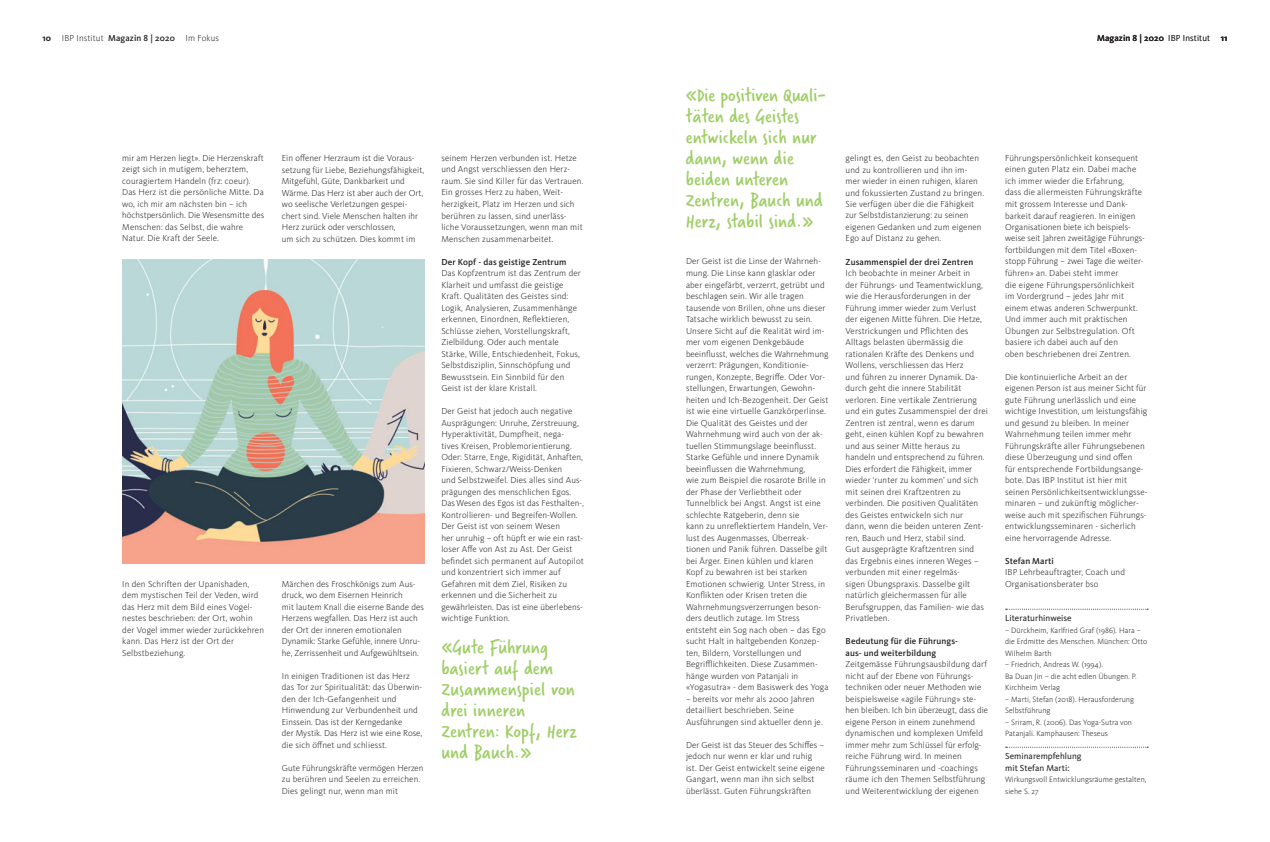
<style>
.page{position:relative;width:1270px;height:842px;background:#fff}
.page>*{position:absolute;margin:0;border:0;box-sizing:border-box;transform-origin:0 0}
.t1{font:21px/21px "Verveine";letter-spacing:.01em;color:#9fce66}
.t2{font:300 9px/11.5px "Kievit OT";letter-spacing:.015em;color:#231f20}
.t3{font:500 9px/11.5px "Kievit OT";letter-spacing:.015em;color:#231f20}
.t4{font:9px/11.5px "Kievit OT";letter-spacing:.005em;color:#231f20}
.t5{font:300 8px/11.5px "Kievit OT";letter-spacing:.01em;color:#231f20}
.s1{font-weight:700}
.s2{font-weight:500}
.s3{font-weight:300}
</style>
<div class="page">
<img style="left:122px;top:259px;width:302px;height:304px">
<svg style="left:1006px;top:609px;width:142px;height:1px"></svg>
<svg style="left:1006px;top:747px;width:142px;height:1px"></svg>
<p class="t2" style="left:43px;top:32px;width:178px"><span class="s1">10</span> IBP Institut <span class="s2">Magazin 8 | 2020</span> Im Fokus</p>
<p class="t3" style="left:1097px;top:32px;width:132px">Magazin 8 | 2020 <span class="s3">IBP Institut</span> <span class="s1">11</span></p>
<p class="t2" style="left:122px;top:152px;width:143px">mir am Herzen liegt». Die Herzenskraft zeigt sich in mutigem, beherztem, couragiertem Handeln (frz: coeur).<br>Das Herz ist die persönliche Mitte. Da wo, ich mir am nächsten bin – ich höchstpersönlich. Die Wesensmitte des Menschen: das Selbst, die wahre Natur. Die Kraft der Seele.</p>
<p class="t2" style="left:122px;top:578px;width:143px">In den Schriften der Upanishaden, dem mystischen Teil der Veden, wird das Herz mit dem Bild eines Vogel&shy;nestes beschrieben: der Ort, wohin der Vogel immer wieder zurückkehren kann. Das Herz ist der Ort der<br>Selbstbeziehung.</p>
<p class="t2" style="left:282px;top:152px;width:144px">Ein offener Herzraum ist die Voraus&shy;setzung für Liebe, Beziehungsfähigkeit, Mitgefühl, Güte, Dankbarkeit und Wärme. Das Herz ist aber auch der Ort, wo seelische Verletzungen gespei&shy;chert sind. Viele Menschen halten ihr Herz zurück oder verschlossen,<br>um sich zu schützen. Dies kommt im</p>
<p class="t2" style="left:282px;top:578px;width:144px">Märchen des Froschkönigs zum Aus&shy;druck, wo dem Eisernen Heinrich<br>mit lautem Knall die eiserne Bande des Herzens wegfallen. Das Herz ist auch der Ort der inneren emotionalen Dynamik: Starke Gefühle, innere Unru&shy;he, Zerrissenheit und Aufgewühltsein.</p>
<p class="t2" style="left:282px;top:670px;width:142px">In einigen Traditionen ist das Herz das Tor zur Spiritualität: das Überwin&shy;den der Ich-Gefangenheit und Hinwendung zur Verbundenheit und Einssein. Das ist der Kerngedanke<br>der Mystik. Das Herz ist wie eine Rose, die sich öffnet und schliesst.</p>
<p class="t2" style="left:282px;top:762px;width:143px">Gute Führungskräfte vermögen Herzen zu berühren und Seelen zu erreichen.<br>Dies gelingt nur, wenn man mit</p>
<p class="t2" style="left:441px;top:152px;width:143px">seinem Herzen verbunden ist. Hetze und Angst verschliessen den Herz&shy;raum. Sie sind Killer für das Vertrauen.<br>Ein grosses Herz zu haben, Weit&shy;herzigkeit, Platz im Herzen und sich berühren zu lassen, sind unerläss&shy;liche Voraussetzungen, wenn man mit Menschen zusammenarbeitet.</p>
<p class="t3" style="left:441px;top:256px;width:126px">Der Kopf - das geistige Zentrum</p>
<p class="t2" style="left:441px;top:267px;width:141px">Das Kopfzentrum ist das Zentrum der Klarheit und umfasst die geistige Kraft. Qualitäten des Geistes sind:<br>Logik, Analysieren, Zusammenhänge erkennen, Einordnen, Reflektieren, Schlüsse ziehen, Vorstellungskraft, Zielbildung. Oder auch mentale Stärke, Wille, Entschiedenheit, Fokus, Selbstdisziplin, Sinnschöpfung und Bewusstsein. Ein Sinnbild für den Geist ist der klare Kristall.</p>
<p class="t2" style="left:441px;top:405px;width:144px">Der Geist hat jedoch auch negative Ausprägungen: Unruhe, Zerstreuung, Hyperaktivität, Dumpfheit, nega-<br>tives Kreisen, Problemorientierung.<br>Oder: Starre, Enge, Rigidität, Anhaften, Fixieren, Schwarz/Weiss-Denken<br>und Selbstzweifel. Dies alles sind Aus&shy;prägungen des menschlichen Egos.<br>Das Wesen des Egos ist das Festhalten-, Kontrollieren- und Begreifen-Wollen.<br>Der Geist ist von seinem Wesen<br>her unruhig – oft hüpft er wie ein rast&shy;loser Affe von Ast zu Ast. Der Geist befindet sich permanent auf Autopilot und konzentriert sich immer auf Gefahren mit dem Ziel, Risiken zu erkennen und die Sicherheit zu gewährleisten. Das ist eine überlebens&shy;wichtige Funktion.</p>
<h1 class="t1" style="left:441px;top:636px;width:137px">«Gute Führung basiert auf dem<br>Zusammenspiel von drei inneren<br>Zentren: Kopf, Herz und Bauch.»</h1>
<h1 class="t1" style="left:686px;top:84px;width:142px">«Die positiven Quali&shy;täten des Geistes entwickeln sich nur dann, wenn die beiden unteren<br>Zentren, Bauch und<br>Herz, stabil sind.»</h1>
<p class="t2" style="left:686px;top:256px;width:144px">Der Geist ist die Linse der Wahrneh&shy;mung. Die Linse kann glasklar oder aber eingefärbt, verzerrt, getrübt und beschlagen sein. Wir alle tragen tausende von Brillen, ohne uns dieser Tatsache wirklich bewusst zu sein.<br>Unsere Sicht auf die Realität wird im&shy;mer vom eigenen Denkgebäude beeinflusst, welches die Wahrnehmung verzerrt: Prägungen, Konditionie&shy;rungen, Konzepte, Begriffe. Oder Vor&shy;stellungen, Erwartungen, Gewohn&shy;heiten und Ich-Bezogenheit. Der Geist ist wie eine virtuelle Ganzkörperlinse.<br>Die Qualität des Geistes und der Wahrnehmung wird auch von der ak&shy;tuellen Stimmungslage beeinflusst.<br>Starke Gefühle und innere Dynamik beeinflussen die Wahrnehmung,<br>wie zum Beispiel die rosarote Brille in der Phase der Verliebtheit oder Tunnelblick bei Angst. Angst ist eine schlechte Ratgeberin, denn sie<br>kann zu unreflektiertem Handeln, Ver&shy;lust des Augenmasses, Überreak&shy;tionen und Panik führen. Dasselbe gilt bei Ärger. Einen kühlen und klaren Kopf zu bewahren ist bei starken Emotionen schwierig. Unter Stress, in Konflikten oder Krisen treten die Wahrnehmungsverzerrungen beson&shy;ders deutlich zutage. Im Stress entsteht ein Sog nach oben – das Ego sucht Halt in haltgebenden Konzep&shy;ten, Bildern, Vorstellungen und Begrifflichkeiten. Diese Zusammen&shy;hänge wurden von Patanjali in «Yogasutra» - dem Basiswerk des Yoga</p>
<p class="t2" style="left:686px;top:693px;width:138px">– bereits vor mehr als 2000 Jahren detailliert beschrieben. Seine<br>Ausführungen sind aktueller denn je.</p>
<p class="t2" style="left:686px;top:739px;width:140px">Der Geist ist das Steuer des Schiffes – jedoch nur wenn er klar und ruhig ist. Der Geist entwickelt seine eigene Gangart, wenn man ihn sich selbst überlässt. Guten Führungskräften</p>
<p class="t2" style="left:846px;top:152px;width:140px">gelingt es, den Geist zu beobachten und zu kontrollieren und ihn im-<br>mer wieder in einen ruhigen, klaren und fokussierten Zustand zu bringen.<br>Sie verfügen über die die Fähigkeit zur Selbstdistanzierung: zu seinen eigenen Gedanken und zum eigenen Ego auf Distanz zu gehen.</p>
<p class="t3" style="left:846px;top:256px;width:129px">Zusammenspiel der drei Zentren</p>
<p class="t2" style="left:846px;top:267px;width:144px">Ich beobachte in meiner Arbeit in<br>der Führungs- und Teamentwicklung, wie die Herausforderungen in der Führung immer wieder zum Verlust der eigenen Mitte führen. Die Hetze, Verstrickungen und Pflichten des Alltags belasten übermässig die rationalen Kräfte des Denkens und Wollens, verschliessen das Herz<br>und führen zu innerer Dynamik. Da&shy;durch geht die innere Stabilität verloren. Eine vertikale Zentrierung und ein gutes Zusammenspiel der drei Zentren ist zentral, wenn es darum geht, einen kühlen Kopf zu bewahren und aus seiner Mitte heraus zu handeln und entsprechend zu führen.<br>Dies erfordert die Fähigkeit, immer wieder ‘runter zu kommen’ und sich mit seinen drei Kraftzentren zu verbinden. Die positiven Qualitäten des Geistes entwickeln sich nur<br>dann, wenn die beiden unteren Zent&shy;ren, Bauch und Herz, stabil sind.<br>Gut ausgeprägte Kraftzentren sind das Ergebnis eines inneren Weges – verbunden mit einer regelmäs-<br>sigen Übungspraxis. Dasselbe gilt natürlich gleichermassen für alle Berufsgruppen, das Familien- wie das Privatleben.</p>
<p class="t3" style="left:846px;top:635px;width:114px">Bedeutung für die Führungs&shy;aus- und weiterbildung</p>
<p class="t2" style="left:846px;top:658px;width:144px">Zeitgemässe Führungsausbildung darf nicht auf der Ebene von Führungs&shy;techniken oder neuer Methoden wie beispielsweise «agile Führung» ste&shy;hen bleiben. Ich bin überzeugt, dass die eigene Person in einem zunehmend dynamischen und komplexen Umfeld immer mehr zum Schlüssel für erfolg&shy;reiche Führung wird. In meinen Führungsseminaren und -coachings räume ich den Themen Selbstführung und Weiterentwicklung der eigenen</p>
<p class="t2" style="left:1005px;top:152px;width:141px">Führungspersönlichkeit konsequent einen guten Platz ein. Dabei mache ich immer wieder die Erfahrung,<br>dass die allermeisten Führungskräfte mit grossem Interesse und Dank&shy;barkeit darauf reagieren. In einigen Organisationen biete ich beispiels&shy;weise seit Jahren zweitägige Führungs&shy;fortbildungen mit dem Titel «Boxen&shy;stopp Führung – zwei Tage die weiter-- führen» an. Dabei steht immer<br>die eigene Führungspersönlichkeit im Vordergrund – jedes Jahr mit einem etwas anderen Schwerpunkt.<br>Und immer auch mit praktischen Übungen zur Selbstregulation. Oft basiere ich dabei auch auf den<br>oben beschriebenen drei Zentren.</p>
<p class="t2" style="left:1005px;top:371px;width:144px">Die kontinuierliche Arbeit an der eigenen Person ist aus meiner Sicht für gute Führung unerlässlich und eine wichtige Investition, um leistungsfähig und gesund zu bleiben. In meiner Wahrnehmung teilen immer mehr Führungskräfte aller Führungsebenen diese Überzeugung und sind offen<br>für entsprechende Fortbildungsange&shy;bote. Das IBP Institut ist hier mit seinen Persönlichkeitsentwicklungsse&shy;minaren – und zukünftig möglicher&shy;weise auch mit spezifischen Führungs&shy;entwicklungsseminaren - sicherlich eine hervorragende Adresse.</p>
<p class="t3" style="left:1005px;top:555px;width:50px">Stefan Marti</p>
<p class="t2" style="left:1005px;top:566px;width:121px">IBP Lehrbeauftragter, Coach und<br>Organisationsberater bso</p>
<p class="t4" style="left:1005px;top:612px;width:68px">Literaturhinweise</p>
<p class="t5" style="left:1005px;top:624px;width:144px">– Dürckheim, Karlfried Graf (1986). Hara – die Erdmitte des Menschen. München: Otto<br>Wilhelm Barth</p>
<p class="t5" style="left:1005px;top:659px;width:133px">– Friedrich, Andreas W. (1994).<br>Ba Duan Jin – die acht edlen Übungen. P.<br>Kirchheim Verlag</p>
<p class="t5" style="left:1005px;top:693px;width:130px">– Marti, Stefan (2018). Herausforderung<br>Selbstführung</p>
<p class="t5" style="left:1005px;top:716px;width:128px">– Sriram, R. (2006). Das Yoga-Sutra von<br>Patanjali. Kamphausen: Theseus</p>
<p class="t4" style="left:1005px;top:750px;width:78px">Seminarempfehlung mit Stefan Marti:</p>
<p class="t5" style="left:1005px;top:774px;width:143px">Wirkungsvoll Entwicklungsräume gestalten, siehe S. 27</p>
</div>
